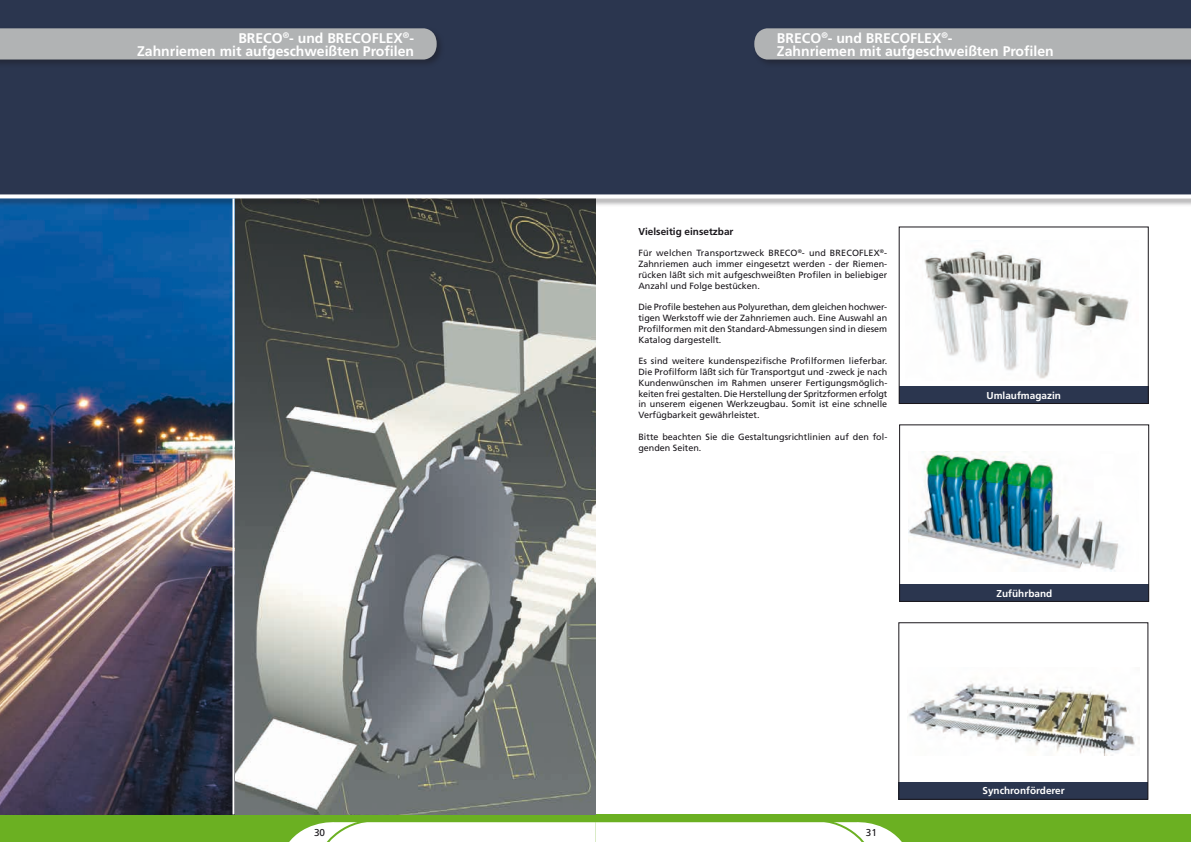
<style>
.page{position:relative;width:1191px;height:842px;background:#fff}
.page>*{position:absolute;margin:0;border:0;box-sizing:border-box;transform-origin:0 0}
.t1{font:700 14px/13px "Frutiger";color:#fff}
.t2{font:700 10px "Frutiger";color:#fff}
.t3{font:700 10px "Frutiger";color:#1a171c}
.t4{font:10px "Frutiger";color:#1a171c}
.t5{font:9px/10.8px "Frutiger";color:#1a171c;text-align:justify}
</style>
<div class="page">
<div style="left:0;top:814px;width:1191px;height:28px;background:#6bb022"></div>
<svg style="left:289px;top:822px;width:613px;height:20px;background:#f5f9f0"></svg>
<div style="left:0;top:0;width:1191px;height:198px;background:#2b364f"></div>
<div style="left:0;top:26px;width:445px;height:42px;background:#1a171c;opacity:.45"></div>
<div style="left:0;top:28px;width:437px;height:32px;background:#b1b3b4"></div>
<div style="left:752px;top:26px;width:439px;height:42px;background:#1a171c;opacity:.45"></div>
<div style="left:754px;top:28px;width:437px;height:32px;background:#b1b3b4"></div>
<img style="left:0;top:207px;width:595px;height:607px">
<div style="left:0;top:194px;width:1191px;height:13px;background:#1a171c;opacity:.45"></div>
<svg style="left:0;top:194px;width:1191px;height:4px;background:#e7e8eb"></svg>
<div style="left:899px;top:386px;width:249px;height:17px;background:#2b364f"></div>
<div style="left:899px;top:227px;width:249px;height:177px;border:1px solid #1a171c"></div>
<img style="left:924px;top:250px;width:205px;height:129px">
<div style="left:899px;top:584px;width:249px;height:17px;background:#2b364f"></div>
<div style="left:899px;top:425px;width:250px;height:177px;border:1px solid #1a171c"></div>
<img style="left:909px;top:451px;width:211px;height:120px">
<div style="left:898px;top:782px;width:250px;height:17px;background:#2b364f"></div>
<div style="left:898px;top:622px;width:250px;height:177px;border:1px solid #1a171c"></div>
<img style="left:908px;top:681px;width:231px;height:74px">
<hr style="left:232px;top:198px;width:2px;height:616px;background:#fff">
<h1 class="t1" style="left:137px;top:31px;width:278px;text-align:right">BRECO<sup>®</sup>- und BRECOFLEX<sup>®</sup>-<br>Zahnriemen mit aufgeschweißten Profilen</h1>
<h1 class="t1" style="left:777px;top:31px;width:278px">BRECO<sup>®</sup>- und BRECOFLEX<sup>®</sup>-<br>Zahnriemen mit aufgeschweißten Profilen</h1>
<p class="t3" style="left:638px;top:225px;width:97px">Vielseitig einsetzbar</p>
<p class="t5" style="left:638px;top:248px;width:250px">Für welchen Transportzweck BRECO<sup>®</sup>- und BRECOFLEX<sup>®</sup>- Zahnriemen auch immer eingesetzt werden - der Riemen&shy;rücken läßt sich mit aufgeschweißten Profilen in beliebiger Anzahl und Folge bestücken.</p>
<p class="t5" style="left:638px;top:302px;width:250px">Die Profile bestehen aus Polyurethan, dem gleichen hochwer&shy;tigen Werkstoff wie der Zahnriemen auch. Eine Auswahl an Profilformen mit den Standard-Abmessungen sind in diesem Katalog dargestellt.</p>
<p class="t5" style="left:638px;top:356px;width:250px">Es sind weitere kundenspezifische Profilformen lieferbar.<br>Die Profilform läßt sich für Transportgut und -zweck je nach Kundenwünschen im Rahmen unserer Fertigungsmöglich&shy;keiten frei gestalten. Die Herstellung der Spritzformen erfolgt in unserem eigenen Werkzeugbau. Somit ist eine schnelle Verfügbarkeit gewährleistet.</p>
<p class="t5" style="left:638px;top:431px;width:250px">Bitte beachten Sie die Gestaltungsrichtlinien auf den fol&shy;genden Seiten.</p>
<p class="t2" style="left:986px;top:389px;width:76px">Umlaufmagazin</p>
<p class="t2" style="left:996px;top:588px;width:57px">Zuführband</p>
<p class="t2" style="left:982px;top:785px;width:84px">Synchronförderer</p>
<p class="t4" style="left:314px;top:827px;width:13px">30</p>
<p class="t4" style="left:865px;top:827px;width:13px">31</p>
</div>
